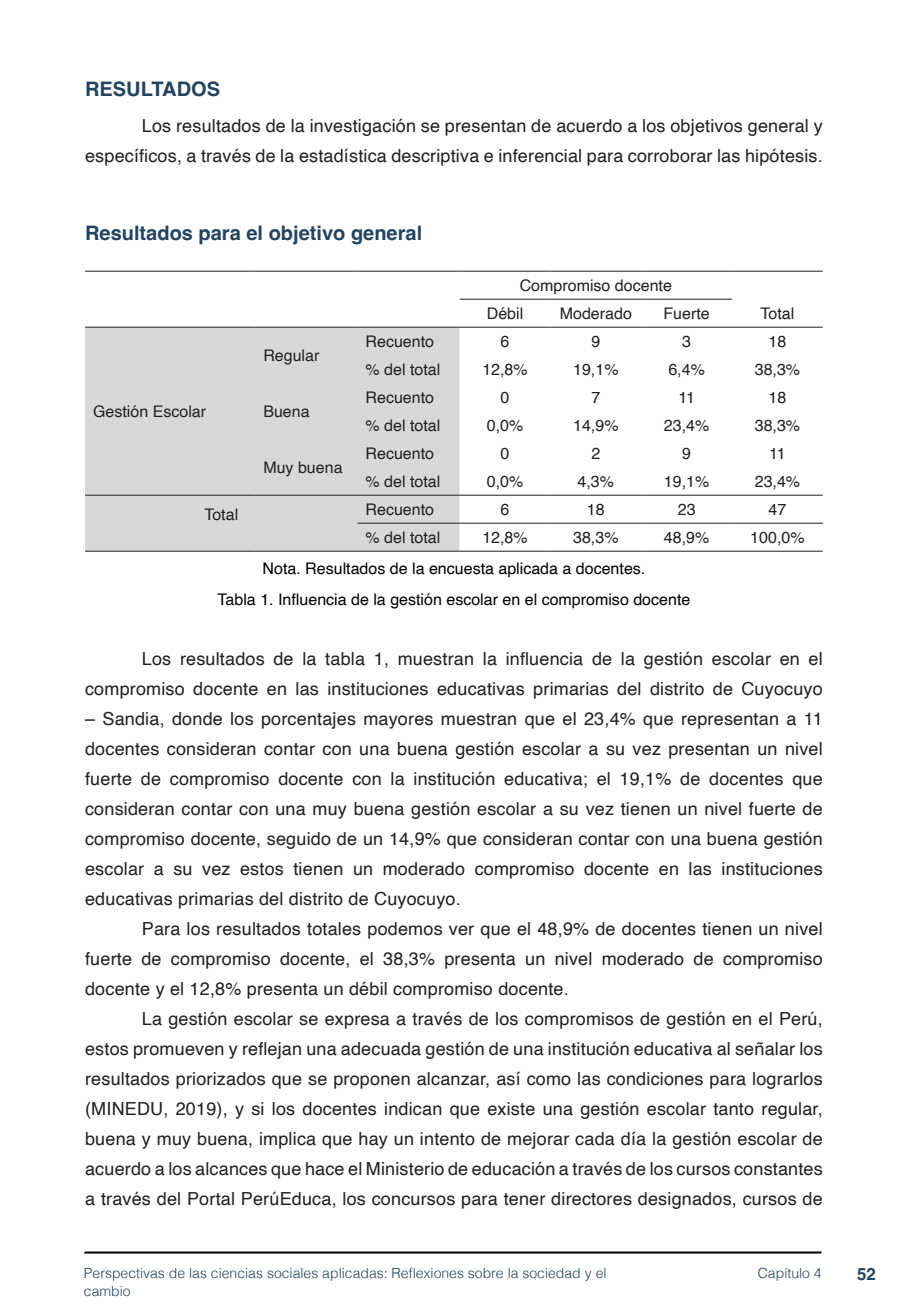
<style>
.page{position:relative;width:908px;height:1304px;background:#fff}
.page>*{position:absolute;margin:0;border:0;box-sizing:border-box;transform-origin:0 0}
.Subtitulo{font:700 20px "Helvetica";color:#23445f}
.TITULOS{font:700 20px "Helvetica";color:#23445f}
.txt{font:18px/30px "Helvetica";letter-spacing:.01em;color:#231f20;text-align:justify}
.t1{font:700 16.8px "Helvetica";color:#23445f}
.tab_txt_centro{font:16px "Helvetica";color:#231f20}
.imagens_graf_tab{font:16px "Helvetica";color:#000}
.t2{font:300 14px/18px "Helvetica";color:#23445f}
</style>
<div class="page">
<svg style="left:84px;top:1251px;width:737px;height:3px;background:#515151"></svg>
<svg style="left:85px;top:298px;width:737px;height:253px"></svg>
<div style="left:85px;top:328px;width:374px;height:223px;background:#d7d9d8"></div>
<hr style="left:85px;top:271px;width:170px;height:1px;background:#231f20">
<hr style="left:255px;top:271px;width:102px;height:1px;background:#231f20">
<hr style="left:357px;top:271px;width:102px;height:1px;background:#231f20">
<hr style="left:255px;top:327px;width:102px;height:1px;background:#231f20">
<hr style="left:357px;top:327px;width:102px;height:1px;background:#231f20">
<hr style="left:459px;top:271px;width:91px;height:1px;background:#231f20">
<hr style="left:550px;top:271px;width:91px;height:1px;background:#231f20">
<hr style="left:641px;top:271px;width:90px;height:1px;background:#231f20">
<hr style="left:731px;top:271px;width:91px;height:1px;background:#231f20">
<hr style="left:731px;top:327px;width:91px;height:1px;background:#231f20">
<hr style="left:459px;top:299px;width:91px;height:1px;background:#231f20">
<hr style="left:550px;top:299px;width:91px;height:1px;background:#231f20">
<hr style="left:641px;top:299px;width:90px;height:1px;background:#231f20">
<hr style="left:459px;top:327px;width:91px;height:1px;background:#231f20">
<hr style="left:550px;top:327px;width:91px;height:1px;background:#231f20">
<hr style="left:641px;top:327px;width:90px;height:1px;background:#231f20">
<hr style="left:85px;top:327px;width:170px;height:1px;background:#231f20">
<hr style="left:85px;top:495px;width:170px;height:1px;background:#231f20">
<hr style="left:255px;top:495px;width:102px;height:1px;background:#231f20">
<hr style="left:85px;top:551px;width:170px;height:1px;background:#231f20">
<hr style="left:255px;top:551px;width:102px;height:1px;background:#231f20">
<hr style="left:357px;top:495px;width:102px;height:1px;background:#231f20">
<hr style="left:459px;top:495px;width:91px;height:1px;background:#231f20">
<hr style="left:550px;top:495px;width:91px;height:1px;background:#231f20">
<hr style="left:641px;top:495px;width:90px;height:1px;background:#231f20">
<hr style="left:731px;top:495px;width:91px;height:1px;background:#231f20">
<hr style="left:357px;top:523px;width:102px;height:1px;background:#231f20">
<hr style="left:459px;top:523px;width:91px;height:1px;background:#231f20">
<hr style="left:550px;top:523px;width:91px;height:1px;background:#231f20">
<hr style="left:641px;top:523px;width:90px;height:1px;background:#231f20">
<hr style="left:731px;top:523px;width:91px;height:1px;background:#231f20">
<hr style="left:357px;top:551px;width:102px;height:1px;background:#231f20">
<hr style="left:459px;top:551px;width:91px;height:1px;background:#231f20">
<hr style="left:550px;top:551px;width:91px;height:1px;background:#231f20">
<hr style="left:641px;top:551px;width:90px;height:1px;background:#231f20">
<hr style="left:731px;top:551px;width:91px;height:1px;background:#231f20">
<p class="TITULOS" style="left:85px;top:77px;width:136px">RESULTADOS</p>
<p class="txt" style="left:85px;top:111px;width:738px;text-align:right">Los resultados de la investigación se presentan de acuerdo a los objetivos general y específicos, a través de la estadística descriptiva e inferencial para corroborar las hipótesis.</p>
<p class="Subtitulo" style="left:85px;top:221px;width:338px">Resultados para el objetivo general</p>
<p class="tab_txt_centro" style="left:519px;top:273px;width:154px">Compromiso docente</p>
<p class="tab_txt_centro" style="left:486px;top:301px;width:38px">Débil</p>
<p class="tab_txt_centro" style="left:559px;top:301px;width:74px">Moderado</p>
<p class="tab_txt_centro" style="left:663px;top:301px;width:48px">Fuerte</p>
<p class="tab_txt_centro" style="left:760px;top:301px;width:35px">Total</p>
<p class="tab_txt_centro" style="left:93px;top:399px;width:114px">Gestión Escolar</p>
<p class="tab_txt_centro" style="left:263px;top:343px;width:58px">Regular</p>
<p class="tab_txt_centro" style="left:263px;top:399px;width:48px">Buena</p>
<p class="tab_txt_centro" style="left:263px;top:455px;width:81px">Muy buena</p>
<p class="tab_txt_centro" style="left:365px;top:329px;width:70px">Recuento</p>
<p class="tab_txt_centro" style="left:500px;top:329px;width:10px">6</p>
<p class="tab_txt_centro" style="left:591px;top:329px;width:10px">9</p>
<p class="tab_txt_centro" style="left:682px;top:329px;width:10px">3</p>
<p class="tab_txt_centro" style="left:768px;top:329px;width:19px">18</p>
<p class="tab_txt_centro" style="left:365px;top:357px;width:76px">% del total</p>
<p class="tab_txt_centro" style="left:482px;top:357px;width:47px">12,8%</p>
<p class="tab_txt_centro" style="left:573px;top:357px;width:47px">19,1%</p>
<p class="tab_txt_centro" style="left:668px;top:357px;width:38px">6,4%</p>
<p class="tab_txt_centro" style="left:754px;top:357px;width:47px">38,3%</p>
<p class="tab_txt_centro" style="left:365px;top:385px;width:70px">Recuento</p>
<p class="tab_txt_centro" style="left:500px;top:385px;width:10px">0</p>
<p class="tab_txt_centro" style="left:591px;top:385px;width:10px">7</p>
<p class="tab_txt_centro" style="left:678px;top:385px;width:18px">11</p>
<p class="tab_txt_centro" style="left:768px;top:385px;width:19px">18</p>
<p class="tab_txt_centro" style="left:365px;top:413px;width:76px">% del total</p>
<p class="tab_txt_centro" style="left:486px;top:413px;width:38px">0,0%</p>
<p class="tab_txt_centro" style="left:573px;top:413px;width:47px">14,9%</p>
<p class="tab_txt_centro" style="left:663px;top:413px;width:47px">23,4%</p>
<p class="tab_txt_centro" style="left:754px;top:413px;width:47px">38,3%</p>
<p class="tab_txt_centro" style="left:365px;top:441px;width:70px">Recuento</p>
<p class="tab_txt_centro" style="left:500px;top:441px;width:10px">0</p>
<p class="tab_txt_centro" style="left:591px;top:441px;width:10px">2</p>
<p class="tab_txt_centro" style="left:682px;top:441px;width:10px">9</p>
<p class="tab_txt_centro" style="left:768px;top:441px;width:18px">11</p>
<p class="tab_txt_centro" style="left:365px;top:469px;width:76px">% del total</p>
<p class="tab_txt_centro" style="left:486px;top:469px;width:38px">0,0%</p>
<p class="tab_txt_centro" style="left:577px;top:469px;width:38px">4,3%</p>
<p class="tab_txt_centro" style="left:663px;top:469px;width:47px">19,1%</p>
<p class="tab_txt_centro" style="left:754px;top:469px;width:47px">23,4%</p>
<p class="tab_txt_centro" style="left:204px;top:502px;width:35px">Total</p>
<p class="tab_txt_centro" style="left:365px;top:497px;width:70px">Recuento</p>
<p class="tab_txt_centro" style="left:500px;top:497px;width:10px">6</p>
<p class="tab_txt_centro" style="left:586px;top:497px;width:19px">18</p>
<p class="tab_txt_centro" style="left:677px;top:497px;width:19px">23</p>
<p class="tab_txt_centro" style="left:768px;top:497px;width:19px">47</p>
<p class="tab_txt_centro" style="left:365px;top:525px;width:76px">% del total</p>
<p class="tab_txt_centro" style="left:482px;top:525px;width:47px">12,8%</p>
<p class="tab_txt_centro" style="left:573px;top:525px;width:47px">38,3%</p>
<p class="tab_txt_centro" style="left:663px;top:525px;width:47px">48,9%</p>
<p class="tab_txt_centro" style="left:750px;top:525px;width:56px">100,0%</p>
<p class="imagens_graf_tab" style="left:262px;top:556px;width:384px">Nota. Resultados de la encuesta aplicada a docentes.</p>
<p class="imagens_graf_tab" style="left:217px;top:587px;width:474px">Tabla 1. Influencia de la gestión escolar en el compromiso docente</p>
<p class="txt" style="left:85px;top:644px;width:738px;text-align:right">Los resultados de la tabla 1, muestran la influencia de la gestión escolar en el compromiso docente en las instituciones educativas primarias del distrito de Cuyocuyo</p>
<p class="txt" style="left:85px;top:704px;width:738px">– Sandia, donde los porcentajes mayores muestran que el 23,4% que representan a 11 docentes consideran contar con una buena gestión escolar a su vez presentan un nivel fuerte de compromiso docente con la institución educativa; el 19,1% de docentes que consideran contar con una muy buena gestión escolar a su vez tienen un nivel fuerte de compromiso docente, seguido de un 14,9% que consideran contar con una buena gestión escolar a su vez estos tienen un moderado compromiso docente en las instituciones educativas primarias del distrito de Cuyocuyo.</p>
<p class="txt" style="left:85px;top:914px;width:738px;text-indent:57px">Para los resultados totales podemos ver que el 48,9% de docentes tienen un nivel fuerte de compromiso docente, el 38,3% presenta un nivel moderado de compromiso docente y el 12,8% presenta un débil compromiso docente.</p>
<p class="txt" style="left:85px;top:1004px;width:738px;text-indent:57px">La gestión escolar se expresa a través de los compromisos de gestión en el Perú, estos promueven y reflejan una adecuada gestión de una institución educativa al señalar los resultados priorizados que se proponen alcanzar, así como las condiciones para lograrlos (MINEDU, 2019), y si los docentes indican que existe una gestión escolar tanto regular, buena y muy buena, implica que hay un intento de mejorar cada día la gestión escolar de acuerdo a los alcances que hace el Ministerio de educación a través de los cursos constantes a través del Portal PerúEduca, los concursos para tener directores designados, cursos de</p>
<p class="t2" style="left:84px;top:1263px;width:524px">Perspectivas de las ciencias sociales aplicadas: Reflexiones sobre la sociedad y el cambio</p>
<p class="t2" style="left:757px;top:1263px;width:65px">Capítulo 4</p>
<p class="t1" style="left:856px;top:1264px;width:20px">52</p>
</div>
